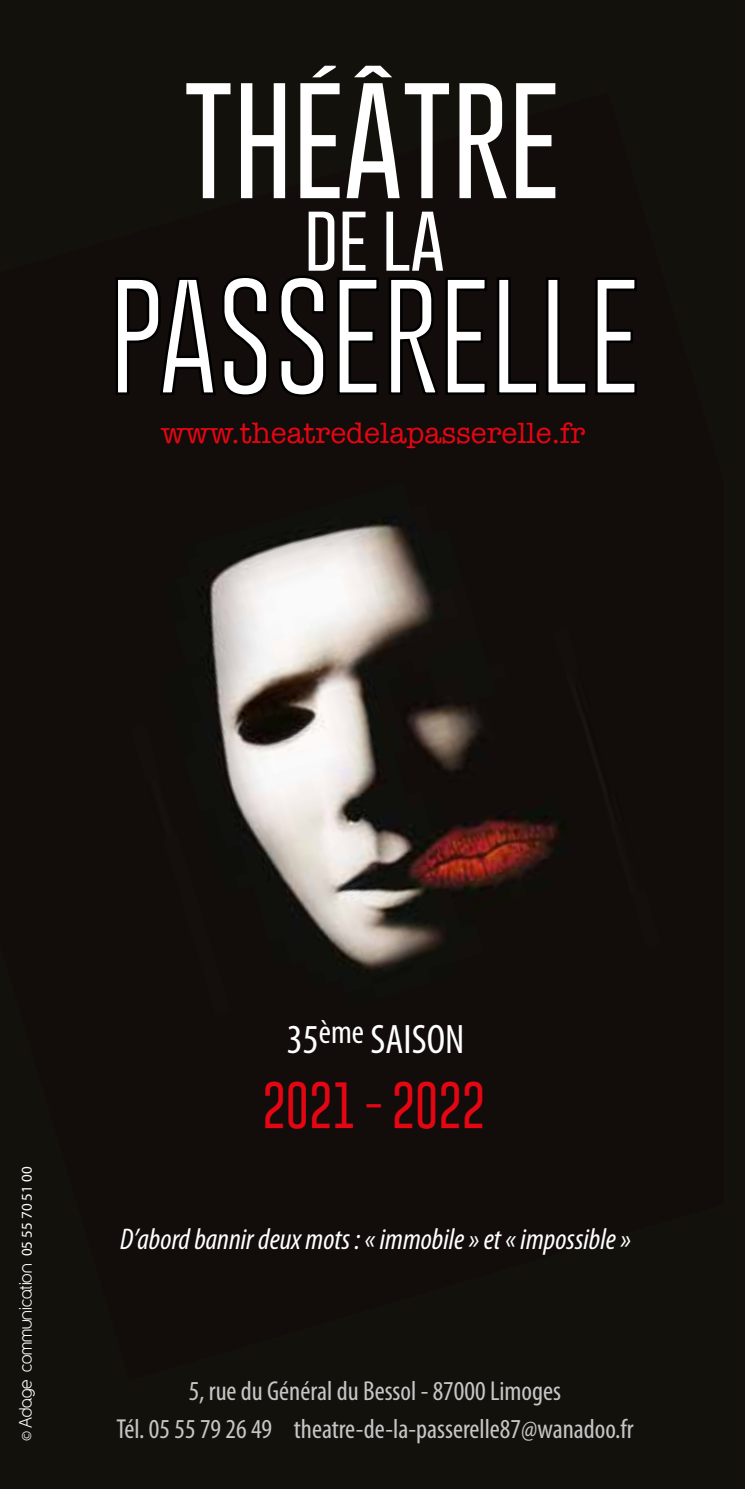
<style>
.page{position:relative;width:745px;height:1489px;background:#fff}
.page>*{position:absolute;margin:0;border:0;box-sizing:border-box;transform-origin:0 0}
.t1{font:100 119.5px/195.5px "Gobold";color:#fff;text-align:center}
.t2{font:100 69.75px "Gobold";color:#fff}
.t3{font:100 47.5px "Gobold";color:#e30613}
.t4{font:condensed 41.25px "Myriad Pro";color:#fff}
.t5{font:italic condensed 30px "Myriad Pro";color:#fff}
.t6{font:30px "American Typewriter";color:#e30613}
.t7{font:condensed 27.5px/37.5px "Myriad Pro";color:#c6c6c6;text-align:center}
.t8{font:15px "Y2 K Neophyte";color:#fff}
.s1{font-family:"Myriad Pro"}
</style>
<div class="page">
<div style="left:0;top:0;width:744px;height:1488px;background:#12110c"></div>
<img style="left:200px;top:521px;width:359px;height:449px">
<svg style="left:115px;top:275px;width:154px;height:122px"></svg>
<svg style="left:279px;top:275px;width:47px;height:122px"></svg>
<svg style="left:337px;top:277px;width:42px;height:118px"></svg>
<svg style="left:389px;top:277px;width:98px;height:118px"></svg>
<svg style="left:497px;top:277px;width:140px;height:118px"></svg>
<h1 class="t1" style="left:109px;top:43px;width:532px">THÉÂTRE<br>PASSERELLE</h1>
<p class="t6" style="left:161px;top:410px;width:425px">www.theatredelapasserelle.fr</p>
<h2 class="t2" style="left:304px;top:192px;width:142px">de la</h2>
<p class="t8" style="left:15px;top:1440px;width:276px;rotate:-90deg"><span class="s1">©</span> Adage communication <span class="s1">05 55 70 51 00</span></p>
<h3 class="t4" style="left:287px;top:1014px;width:179px">35<sup>ème</sup> SAISON</h3>
<h3 class="t3" style="left:262px;top:1074px;width:224px">2021 - 2022</h3>
<p class="t5" style="left:120px;top:1220px;width:512px">D’abord bannir deux mots : « immobile » et « impossible »</p>
<p class="t7" style="left:116px;top:1371px;width:518px">5, rue du Général du Bessol - 87000 Limoges<br>Tél. 05 55 79 26 49 theatre-de-la-passerelle87@wanadoo.fr</p>
</div>
